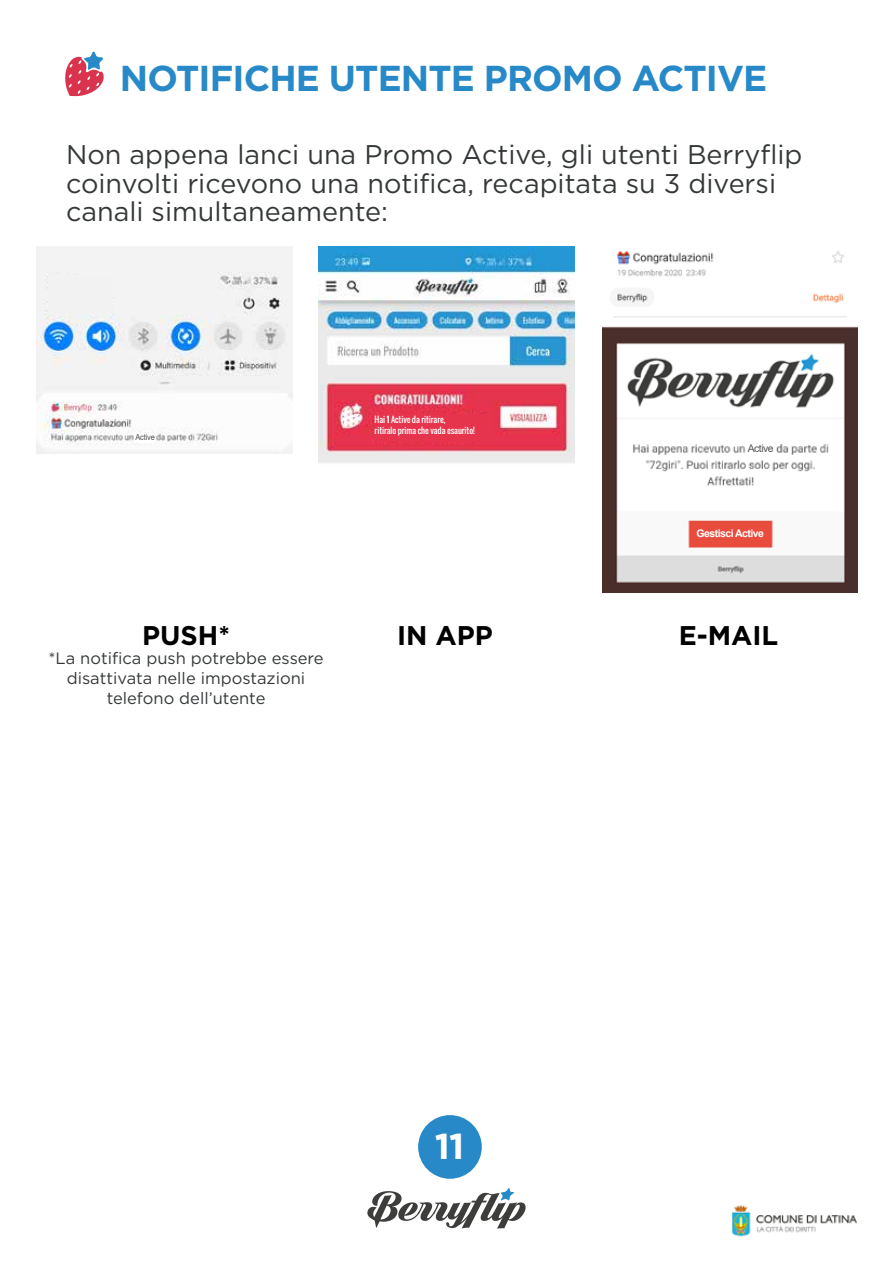
<style>
.page{position:relative;width:893px;height:1263px;background:#fff}
.page>*{position:absolute;margin:0;border:0;box-sizing:border-box;transform-origin:0 0}
.t1{font:700 36px "Gotham";letter-spacing:-.025em;color:#2789c7}
.t2{font:700 36px "Gotham";color:#fff}
.t3{font:27px/28.5px "Gotham";color:#353839}
.t4{font:700 27px "Gotham";color:#000}
.t5{font:16.5px/19.8px "Gotham";color:#353839;text-align:center}
.t6{font:700 10.5px "Arial";letter-spacing:-.05em;color:#fff}
.t7{font:10.5px "Arial";letter-spacing:-.05em;color:#555}
.t8{font:8.25px/11.2px "Oswald";letter-spacing:-.01em;color:#fff}
.t9{font:8.25px "Arial";letter-spacing:-.025em;color:#4f4f4f;scale:.9 1}
.s1{font-weight:700}
</style>
<div class="page">
<div style="left:418px;top:1115px;width:64px;height:64px;background:#2789c7;border-radius:50%"></div>
<svg style="left:367px;top:1188px;width:159px;height:41px"></svg>
<img style="left:732px;top:1205px;width:125px;height:32px">
<svg style="left:65px;top:52px;width:39px;height:44px"></svg>
<img style="left:37px;top:247px;width:255px;height:207px">
<div style="left:49px;top:274px;width:64px;height:41px;background:#f2f2f2"></div>
<img style="left:319px;top:247px;width:255px;height:216px">
<img style="left:602px;top:251px;width:255px;height:342px">
<div style="left:135px;top:433px;width:20px;height:10px;background:#fff"></div>
<div style="left:374px;top:414px;width:118px;height:27px;background:#e6344c"></div>
<div style="left:747px;top:443px;width:28px;height:13px;background:#fff"></div>
<div style="left:699px;top:529px;width:62px;height:12px;background:#e84c3d"></div>
<h1 class="t1" style="left:120px;top:55px;width:649px">NOTIFICHE UTENTE PROMO ACTIVE</h1>
<p class="t3" style="left:66px;top:140px;width:738px">Non appena lanci una Promo Active, gli utenti Berryflip coinvolti ricevono una notifica, recapitata su 3 diversi canali simultaneamente:</p>
<p class="t9" style="left:135px;top:431px;width:23px">Active</p>
<p class="t8" style="left:375px;top:414px;width:101px">Hai <span class="s1">1</span> Active da ritirare,<br>ritiralo prima che vada esaurito!</p>
<p class="t7" style="left:748px;top:441px;width:27px">Active</p>
<p class="t6" style="left:696px;top:525px;width:69px">Gestisci Active</p>
<p class="t4" style="left:142px;top:617px;width:89px">PUSH*</p>
<p class="t4" style="left:397px;top:617px;width:97px">IN APP</p>
<p class="t4" style="left:679px;top:617px;width:101px">E-MAIL</p>
<p class="t5" style="left:48px;top:648px;width:277px">*La notifica push potrebbe essere disattivata nelle impostazioni telefono dell’utente</p>
<h1 class="t2" style="left:435px;top:1122px;width:31px">11</h1>
</div>
